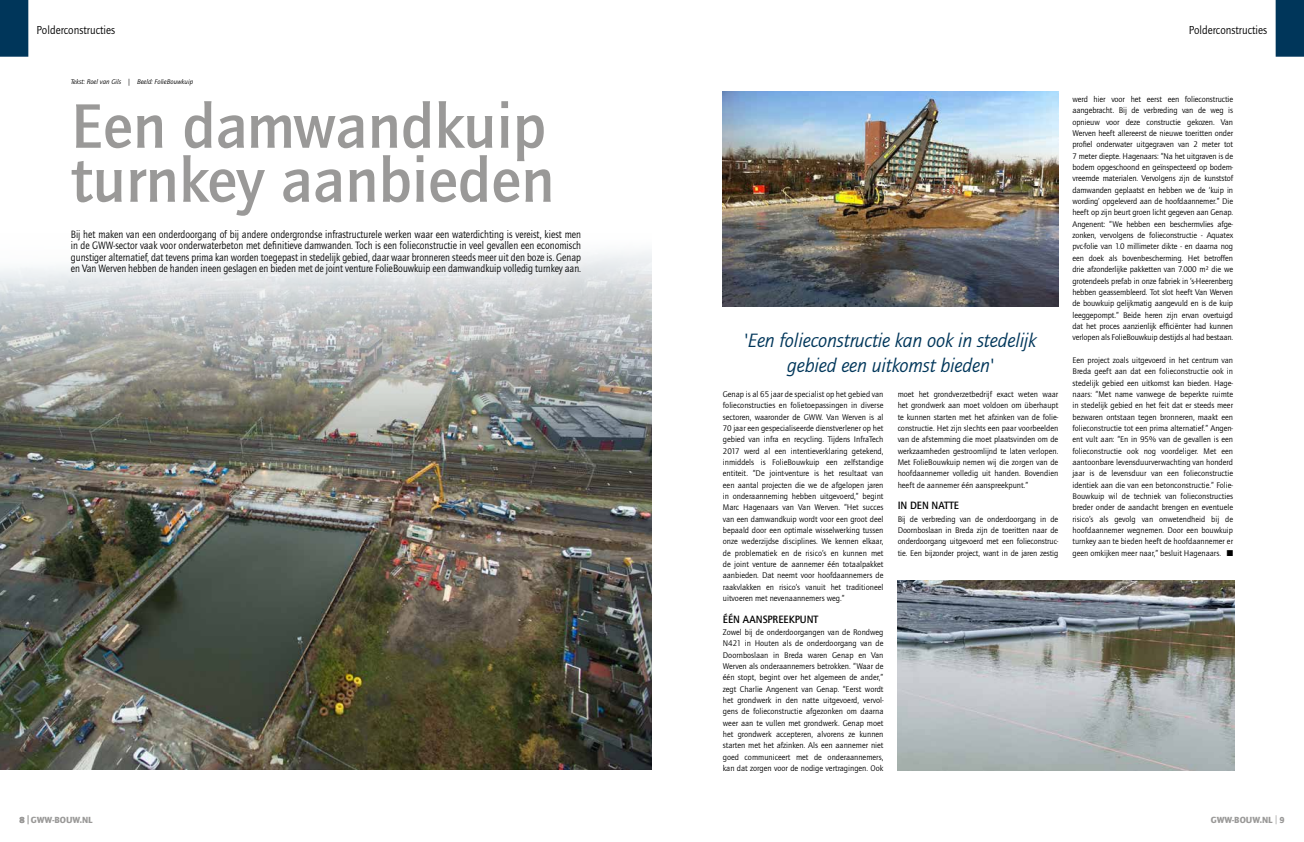
<style>
.page{position:relative;width:1304px;height:842px;background:#fff}
.page>*{position:absolute;margin:0;border:0;box-sizing:border-box;transform-origin:0 0}
.t1{font:500 65px/54px "Quay Sans ITC Std";color:#9a9998}
.t2{font:italic 20px/25px "Quay Sans ITC Std";letter-spacing:-.01em;color:#00365a;text-align:center}
.t3{font:12px "Quay Sans ITC Std";color:#000;scale:.95 1}
.t4{font:11px/11.3px "Quay Sans ITC Std";color:#000;text-align:justify;scale:.9 1}
.t5{font:500 11px "Quay Sans ITC Std";color:#000;scale:.95 1}
.t6{font:900 9.2px "Quay Sans ITC Std";color:#9a9998}
.t7{font:8.5px/11.3px "Quay Sans ITC Std";color:#000;text-align:justify}
.t8{font:italic 7px "Quay Sans ITC Std";color:#000}
.s1{font-size:9px}
.s2{font-weight:400;font-size:9px}
</style>
<div class="page">
<div style="left:0;top:0;width:28px;height:57px;background:#00365a"></div>
<div style="left:1276px;top:0;width:28px;height:57px;background:#00365a"></div>
<img style="left:0;top:251px;width:652px;height:518px">
<img style="left:898px;top:580px;width:336px;height:190px">
<img style="left:723px;top:91px;width:335px;height:215px">
<h3 class="t3" style="left:37px;top:23px;width:84px">Polderconstructies</h3>
<h3 class="t3" style="left:1189px;top:23px;width:84px">Polderconstructies</h3>
<p class="t8" style="left:71px;top:78px;width:124px">Tekst: Roel van Gils | Beeld: FolieBouwkuip</p>
<h1 class="t1" style="left:71px;top:99px;width:485px">Een damwandkuip turnkey aanbieden</h1>
<p class="t4" style="left:71px;top:229px;width:568px">Bij het maken van een onderdoorgang of bij andere ondergrondse infrastructurele werken waar een waterdichting is vereist, kiest men in de GWW-sector vaak voor onderwaterbeton met definitieve damwanden. Toch is een folieconstructie in veel gevallen een economisch gunstiger alternatief, dat tevens prima kan worden toegepast in stedelijk gebied, daar waar bronneren steeds meer uit den boze is. Genap en Van Werven hebben de handen ineen geslagen en bieden met de joint venture FolieBouwkuip een damwandkuip volledig turnkey aan.</p>
<h2 class="t2" style="left:744px;top:328px;width:294px">'Een folieconstructie kan ook in stedelijk gebied een uitkomst bieden'</h2>
<p class="t7" style="left:723px;top:388px;width:162px">Genap is al 65 jaar de specialist op het gebied van folieconstructies en folietoepassingen in diverse sectoren, waaronder de GWW. Van Werven is al 70 jaar een gespecialiseerde dienstverlener op het gebied van infra en recycling. Tijdens InfraTech 2017 werd al een intentieverklaring getekend, inmiddels is FolieBouwkuip een zelfstandige entiteit. “De joint-venture is het resultaat van een aantal projecten die we de afgelopen jaren in onderaanneming hebben uitgevoerd,” begint Marc Hagenaars van Van Werven. “Het succes van een damwandkuip wordt voor een groot deel bepaald door een optimale wisselwerking tussen onze wederzijdse disciplines. We kennen elkaar, de problematiek en de risico’s en kunnen met de joint venture de aannemer één totaalpakket aanbieden. Dat neemt voor hoofdaannemers de raakvlakken en risico’s vanuit het traditioneel uitvoeren met nevenaannemers weg.”</p>
<p class="t5" style="left:723px;top:613px;width:102px">ÉÉN AANSPREEKPUNT</p>
<p class="t7" style="left:723px;top:626px;width:162px">Zowel bij de onderdoorgangen van de Rondweg N421 in Houten als de onderdoorgang van de Doornboslaan in Breda waren Genap en Van Werven als onderaannemers betrokken. “Waar de één stopt, begint over het algemeen de ander,” zegt Charlie Angenent van Genap. “Eerst wordt het grondwerk in den natte uitgevoerd, vervol&shy;gens de folieconstructie afgezonken om daarna weer aan te vullen met grondwerk. Genap moet het grondwerk accepteren, alvorens ze kunnen starten met het afzinken. Als een aannemer niet goed communiceert met de onderaannemers, kan dat zorgen voor de nodige vertragingen. Ook</p>
<p class="t7" style="left:898px;top:388px;width:162px">moet het grondverzetbedrijf exact weten waar het grondwerk aan moet voldoen om überhaupt te kunnen starten met het afzinken van de folie&shy;constructie. Het zijn slechts een paar voorbeelden van de afstemming die moet plaatsvinden om de werkzaamheden gestroomlijnd te laten verlopen.<br>Met FolieBouwkuip nemen wij die zorgen van de hoofdaannemer volledig uit handen. Bovendien heeft de aannemer één aanspreekpunt.”</p>
<p class="t5" style="left:898px;top:499px;width:66px">IN DEN NATTE</p>
<p class="t7" style="left:898px;top:513px;width:162px">Bij de verbreding van de onderdoorgang in de Doornboslaan in Breda zijn de toeritten naar de onderdoorgang uitgevoerd met een folieconstruc&shy;tie. Een bijzonder project, want in de jaren zestig</p>
<p class="t7" style="left:1072px;top:94px;width:162px">werd hier voor het eerst een folieconstructie aangebracht. Bij de verbreding van de weg is opnieuw voor deze constructie gekozen. Van Werven heeft allereerst de nieuwe toeritten onder profiel onderwater uitgegraven van 2 meter tot 7 meter diepte. Hagenaars: “Na het uitgraven is de bodem opgeschoond en geïnspecteerd op bodem&shy;vreemde materialen. Vervolgens zijn de kunststof damwanden geplaatst en hebben we de ‘kuip in wording’ opgeleverd aan de hoofdaannemer.” Die heeft op zijn beurt groen licht gegeven aan Genap.<br>Angenent: “We hebben een beschermvlies afge&shy;zonken, vervolgens de folieconstructie - Aquatex pvc-folie van 1.0 millimeter dikte - en daarna nog een doek als bovenbescherming. Het betroffen drie afzonderlijke pakketten van 7.000 m² die we grotendeels prefab in onze fabriek in ’s-Heerenberg hebben geassembleerd. Tot slot heeft Van Werven de bouwkuip gelijkmatig aangevuld en is de kuip leeggepompt.” Beide heren zijn ervan overtuigd dat het proces aanzienlijk efficiënter had kunnen verlopen als FolieBouwkuip destijds al had bestaan.</p>
<p class="t7" style="left:1072px;top:354px;width:162px">Een project zoals uitgevoerd in het centrum van Breda geeft aan dat een folieconstructie ook in stedelijk gebied een uitkomst kan bieden. Hage&shy;naars: “Met name vanwege de beperkte ruimte in stedelijk gebied en het feit dat er steeds meer bezwaren ontstaan tegen bronneren, maakt een folieconstructie tot een prima alternatief.” Angen&shy;ent vult aan: “En in 95% van de gevallen is een folieconstructie ook nog voordeliger. Met een aantoonbare levensduurverwachting van honderd jaar is de levensduur van een folieconstructie identiek aan die van een betonconstructie.” Folie-Bouwkuip wil de techniek van folieconstructies breder onder de aandacht brengen en eventuele risico’s als gevolg van onwetendheid bij de hoofdaannemer wegnemen. Door een bouwkuip turnkey aan te bieden heeft de hoofdaannemer er geen omkijken meer naar,” besluit Hagenaars. ■</p>
<p class="t6" style="left:20px;top:814px;width:75px"><span class="s1">8</span> <span class="s2">|</span> GWW-BOUW.NL</p>
<p class="t6" style="left:1211px;top:814px;width:75px">GWW-BOUW.NL <span class="s2">|</span> <span class="s1">9</span></p>
</div>
